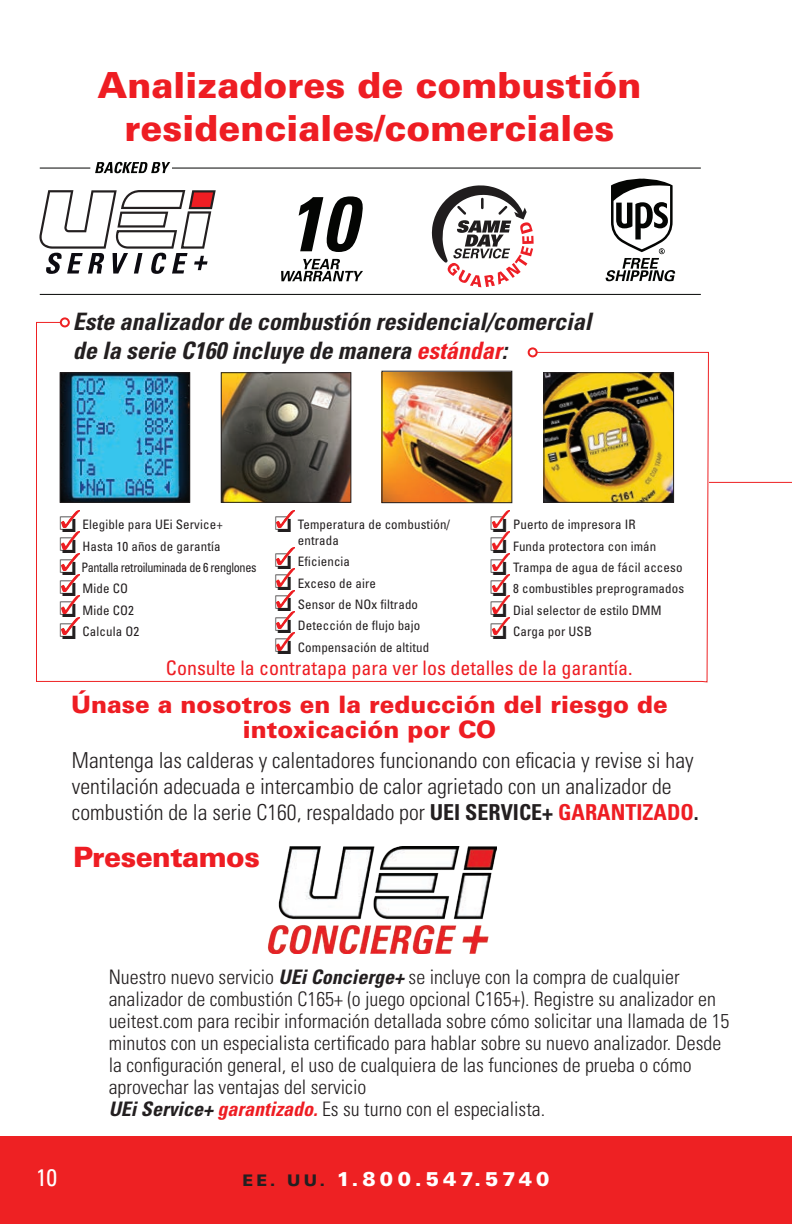
<style>
.page{position:relative;width:792px;height:1224px;background:#fff}
.page>*{position:absolute;margin:0;border:0;box-sizing:border-box;transform-origin:0 0}
.t1{font:900 36px/43.2px "Univers LT Std";color:#ee1d23;text-align:center}
.t2{font:900 28px "Univers LT Std";letter-spacing:-.02em;color:#ee1d23}
.t3{font:italic 700 condensed 24px/28.8px "Univers LT Std";color:#231f20}
.t4{font:900 24px/24.8px "Univers LT Std";color:#ee1d23;text-align:center}
.t5{font:condensed 24px "Univers LT Std";color:#fff}
.t6{font:300 condensed 22px/26.4px "Univers LT Std";color:#231f20}
.t7{font:300 condensed 20px/22px "Univers LT Std";color:#231f20}
.t8{font:condensed 20px "Univers LT Std";color:#ee1d23}
.t9{font:900 20px "Univers LT Std";letter-spacing:.2em;color:#fff}
.t10{font:condensed 13px/15.6px "Univers LT Std";letter-spacing:.01em;color:#231f20}
.t11{font:condensed 13px "Univers LT Std";letter-spacing:-.03em;color:#231f20;scale:.94 1}
.s1{color:#ee1d23}
.s2{font-weight:700}
.s3{font-weight:700;color:#ee1d23}
.s4{font-weight:700;font-style:italic}
.s5{font-weight:700;font-style:italic;color:#ee1d23}
.s6{font-size:16px;color:#231f20}
</style>
<div class="page">
<div style="left:0;top:1136px;width:792px;height:88px;background:#ee2123"></div>
<svg style="left:36px;top:321px;width:673px;height:362px"></svg>
<div style="left:60px;top:317px;width:10px;height:10px;border:2px solid #ee2123;border-radius:50%"></div>
<div style="left:528px;top:347px;width:10px;height:10px;border:2px solid #ee2123;border-radius:50%"></div>
<img style="left:62px;top:511px;width:17px;height:17px">
<img style="left:62px;top:532px;width:17px;height:17px">
<img style="left:62px;top:553px;width:17px;height:17px">
<img style="left:62px;top:575px;width:17px;height:17px">
<img style="left:62px;top:596px;width:17px;height:17px">
<img style="left:62px;top:617px;width:17px;height:17px">
<img style="left:277px;top:511px;width:18px;height:17px">
<img style="left:277px;top:548px;width:18px;height:17px">
<img style="left:277px;top:569px;width:18px;height:17px">
<img style="left:277px;top:590px;width:18px;height:17px">
<img style="left:277px;top:612px;width:18px;height:17px">
<img style="left:277px;top:633px;width:18px;height:17px">
<img style="left:492px;top:511px;width:18px;height:17px">
<img style="left:492px;top:532px;width:18px;height:17px">
<img style="left:492px;top:553px;width:18px;height:17px">
<img style="left:492px;top:575px;width:18px;height:17px">
<img style="left:492px;top:596px;width:18px;height:17px">
<img style="left:492px;top:617px;width:18px;height:17px">
<svg style="left:708px;top:394px;width:84px;height:89px"></svg>
<img style="left:383px;top:373px;width:127px;height:128px">
<div style="left:381px;top:371px;width:131px;height:132px;border:1px solid #231f20"></div>
<img style="left:62px;top:374px;width:126px;height:127px">
<div style="left:60px;top:372px;width:130px;height:131px;border:1px solid #231f20"></div>
<img style="left:223px;top:374px;width:126px;height:127px">
<div style="left:221px;top:372px;width:130px;height:131px;border:1px solid #231f20"></div>
<img style="left:545px;top:374px;width:127px;height:127px">
<div style="left:543px;top:372px;width:131px;height:131px;border:1px solid #231f20"></div>
<svg style="left:281px;top:259px;width:82px;height:22px"></svg>
<svg style="left:299px;top:196px;width:64px;height:56px"></svg>
<svg style="left:605px;top:178px;width:70px;height:103px"></svg>
<hr style="left:40px;top:294px;width:661px;height:1px;background:#040503">
<svg style="left:95px;top:162px;width:75px;height:11px"></svg>
<hr style="left:172px;top:168px;width:529px;height:1px;background:#040503">
<hr style="left:40px;top:168px;width:50px;height:1px;background:#040503">
<svg style="left:39px;top:190px;width:177px;height:84px"></svg>
<svg style="left:432px;top:185px;width:102px;height:102px"></svg>
<img style="left:268px;top:846px;width:229px;height:107px">
<h1 class="t1" style="left:97px;top:63px;width:546px">Analizadores de combustión residenciales/comerciales</h1>
<p class="t3" style="left:73px;top:307px;width:520px">Este analizador de combustión residencial/comercial de la serie C160 incluye de manera <span class="s1">estándar</span>:</p>
<p class="t10" style="left:60px;top:517px;width:165px">□ Elegible para UEi Service+</p>
<p class="t10" style="left:60px;top:538px;width:163px">□ Hasta 10 años de garantía</p>
<p class="t11" style="left:60px;top:559px;width:211px">□ Pantalla retroiluminada de 6 renglones</p>
<p class="t10" style="left:60px;top:581px;width:70px">□ Mide CO</p>
<p class="t10" style="left:60px;top:602px;width:76px">□ Mide CO2</p>
<p class="t10" style="left:60px;top:623px;width:81px">□ Calcula O2</p>
<p class="t10" style="left:298px;top:517px;width:154px;text-indent:-23px">□ Temperatura de combustión/ entrada</p>
<p class="t10" style="left:275px;top:554px;width:77px">□ Eficiencia</p>
<p class="t10" style="left:275px;top:575px;width:103px">□ Exceso de aire</p>
<p class="t10" style="left:275px;top:596px;width:145px">□ Sensor de NOx filtrado</p>
<p class="t10" style="left:275px;top:618px;width:147px">□ Detección de flujo bajo</p>
<p class="t10" style="left:275px;top:639px;width:156px">□ Compensación de altitud</p>
<p class="t10" style="left:490px;top:517px;width:147px">□ Puerto de impresora IR</p>
<p class="t10" style="left:490px;top:538px;width:168px">□ Funda protectora con imán</p>
<p class="t10" style="left:490px;top:559px;width:194px">□ Trampa de agua de fácil acceso</p>
<p class="t10" style="left:490px;top:581px;width:196px">□ 8 combustibles preprogramados</p>
<p class="t10" style="left:490px;top:602px;width:173px">□ Dial selector de estilo DMM</p>
<p class="t10" style="left:490px;top:623px;width:103px">□ Carga por USB</p>
<p class="t8" style="left:166px;top:655px;width:468px">Consulte la contratapa para ver los detalles de la garantía.</p>
<p class="t4" style="left:71px;top:692px;width:598px">Únase a nosotros en la reducción del riesgo de intoxicación por CO</p>
<p class="t6" style="left:72px;top:747px;width:628px">Mantenga las calderas y calentadores funcionando con eficacia y revise si hay ventilación adecuada e intercambio de calor agrietado con un analizador de combustión de la serie C160, respaldado por <span class="s2">UEI SERVICE+</span> <span class="s3">GARANTIZADO</span><span class="s2">.</span></p>
<h2 class="t2" style="left:73px;top:839px;width:188px">Presentamos</h2>
<p class="t7" style="left:109px;top:966px;width:622px">Nuestro nuevo servicio <span class="s4">UEi Concierge+</span> se incluye con la compra de cualquier analizador de combustión C165+ (o juego opcional C165+). Registre su analizador en ueitest.com para recibir información detallada sobre cómo solicitar una llamada de 15 minutos con un especialista certificado para hablar sobre su nuevo analizador. Desde la configuración general, el uso de cualquiera de las funciones de prueba o cómo aprovechar las ventajas del servicio<br><span class="s4">UEi Service+</span> <span class="s5">garantizado.</span> Es su turno con el especialista.</p>
<p class="t5" style="left:36px;top:1162px;width:23px">10</p>
<p class="t9" style="left:242px;top:1166px;width:309px"><span class="s6">EE. UU.</span> 1.800.547.5740</p>
</div>
